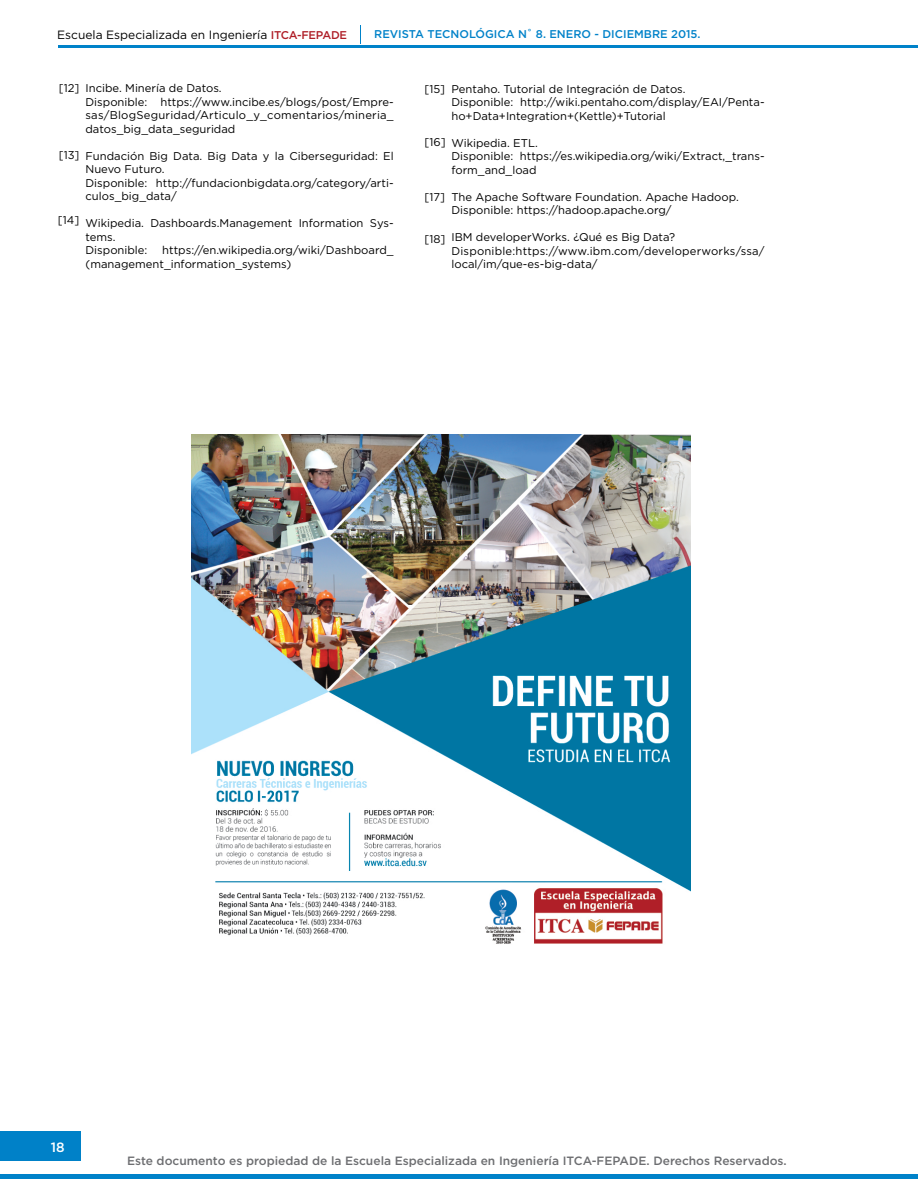
<style>
.page{position:relative;width:918px;height:1188px;background:#fff}
.page>*{position:absolute;margin:0;border:0;box-sizing:border-box;transform-origin:0 0}
.t1{font:500 13.5px "Gotham";color:#fff}
.t2{font:500 12px "Gotham";color:#6d6e71}
.t3{font:12px "Gotham";color:#000}
.t4{font:11.25px/13.5px "Gotham";color:#000}
.t5{font:500 11.25px "Gotham";color:#0082c9}
.s1{font-weight:500;font-size:11.25px;color:#af1f28}
</style>
<div class="page">
<div style="left:0;top:1131px;width:81px;height:30px;background:#0081c8"></div>
<hr style="left:58px;top:45px;width:860px;height:2px;background:#0082c9">
<hr style="left:0;top:1174px;width:918px;height:4px;background:#0082c9">
<svg style="left:360px;top:26px;width:1px;height:18px"></svg>
<img style="left:191px;top:435px;width:499px;height:509px">
<p class="t3" style="left:57px;top:27px;width:291px">Escuela Especializada en Ingeniería <span class="s1">ITCA-FEPADE</span></p>
<p class="t5" style="left:374px;top:27px;width:328px">REVISTA TECNOLÓGICA N˚ 8. ENERO - DICIEMBRE 2015.</p>
<p class="t4" style="left:86px;top:81px;width:310px">Incibe. Minería de Datos.<br>Disponible: https://www.incibe.es/blogs/post/Empre&shy;sas/BlogSeguridad/Articulo_y_comentarios/mineria_ datos_big_data_seguridad</p>
<p class="t4" style="left:86px;top:149px;width:310px">Fundación Big Data. Big Data y la Ciberseguridad: El Nuevo Futuro.<br>Disponible: http://fundacionbigdata.org/category/arti&shy;culos_big_data/</p>
<p class="t4" style="left:86px;top:216px;width:310px">Wikipedia. Dashboards.Management Information Sys&shy;tems.<br>Disponible:</p>
<p class="t4" style="left:59px;top:81px;width:22px">[12]</p>
<p class="t4" style="left:59px;top:148px;width:22px">[13]</p>
<p class="t4" style="left:58px;top:213px;width:23px">[14]</p>
<p class="t4" style="left:86px;top:243px;width:310px;text-indent:77px">https://en.wikipedia.org/wiki/Dashboard_ (management_information_systems)</p>
<p class="t4" style="left:451px;top:82px;width:315px">Pentaho. Tutorial de Integración de Datos.<br>Disponible: http://wiki.pentaho.com/display/EAI/Penta&shy;ho+Data+Integration+(Kettle)+Tutorial</p>
<p class="t4" style="left:451px;top:136px;width:315px">Wikipedia. ETL.<br>Disponible: https://es.wikipedia.org/wiki/Extract,_trans&shy;form_and_load</p>
<p class="t4" style="left:451px;top:190px;width:289px">The Apache Software Foundation. Apache Hadoop.<br>Disponible: https://hadoop.apache.org/</p>
<p class="t4" style="left:451px;top:230px;width:315px">IBM developerWorks. ¿Qué es Big Data?<br>Disponible:https://www.ibm.com/developerworks/ssa/ local/im/que-es-big-data/</p>
<p class="t4" style="left:424px;top:82px;width:22px">[15]</p>
<p class="t4" style="left:424px;top:135px;width:23px">[16]</p>
<p class="t4" style="left:424px;top:190px;width:22px">[17]</p>
<p class="t4" style="left:424px;top:232px;width:22px">[18]</p>
<p class="t1" style="left:51px;top:1139px;width:15px">18</p>
<p class="t2" style="left:127px;top:1153px;width:661px">Este documento es propiedad de la Escuela Especializada en Ingeniería ITCA-FEPADE. Derechos Reservados.</p>
</div>
